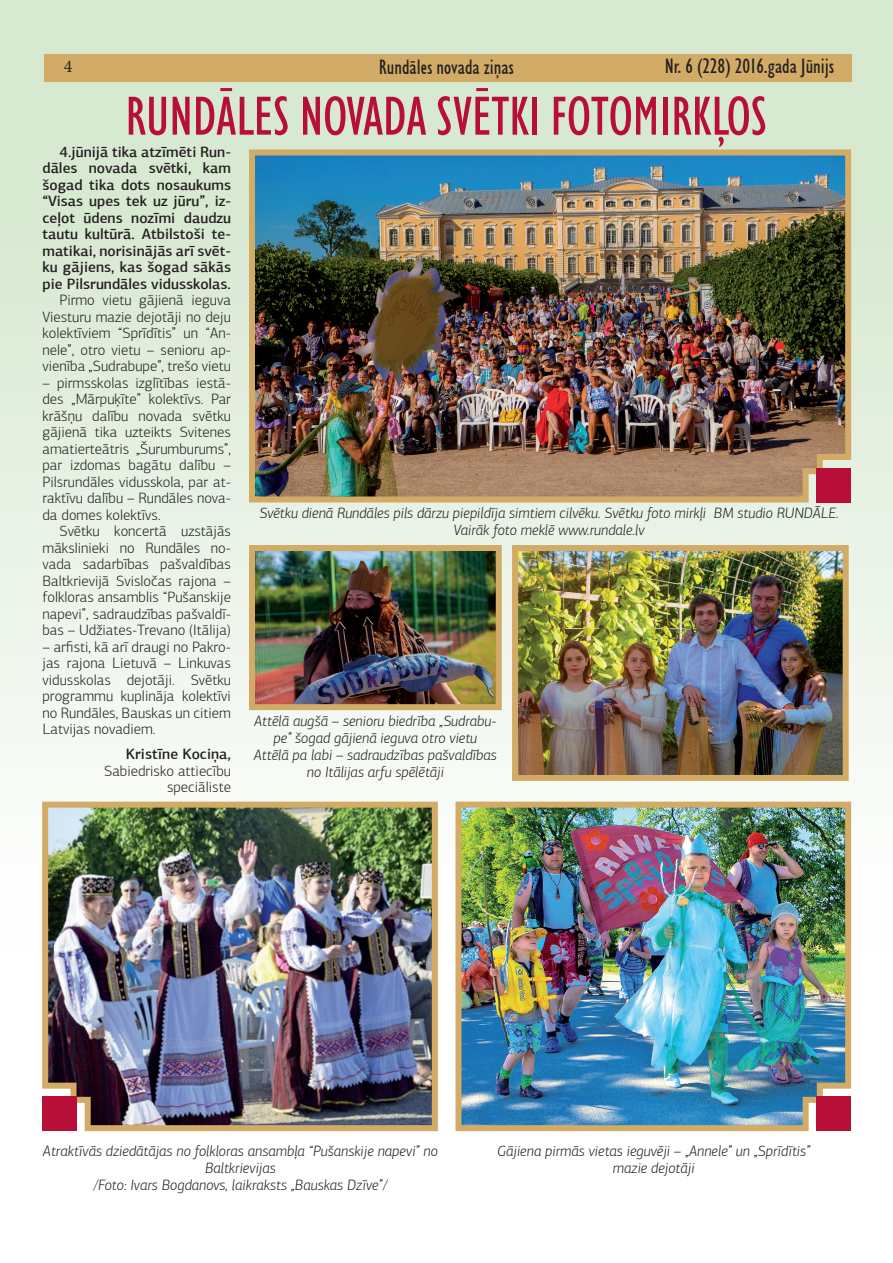
<style>
.page{position:relative;width:893px;height:1263px;background:#fff}
.page>*{position:absolute;margin:0;border:0;box-sizing:border-box;transform-origin:0 0}
.t1{font:condensed 55.5px "Humanist 521 TL";letter-spacing:-.01em;color:#b80f39}
.t2{font:condensed 21px "Humanist 521 TL";color:#231f20}
.t3{font:18px "Minion Pro";color:#231f20}
.t4{font:300 15px/16.5px "PF Agora Sans Pro";color:#231f20;text-align:justify}
.t5{font:italic 300 15px/17px "PF Agora Sans Pro";color:#231f20;text-align:center}
.t6{font:500 15px/16.5px "PF Agora Sans Pro";color:#231f20;text-align:justify}
</style>
<div class="page">
<div style="left:0;top:0;width:893px;height:947px;background:linear-gradient(to bottom,#d1e5ca,#fefefe)"></div>
<div style="left:44px;top:54px;width:807px;height:27px;background:#d2ab66"></div>
<img style="left:246px;top:146px;width:608px;height:359px">
<div style="left:816px;top:468px;width:34px;height:34px;background:#b80f39"></div>
<img style="left:519px;top:552px;width:323px;height:222px">
<div style="left:512px;top:545px;width:337px;height:236px;border:6px solid #d2ab66"></div>
<img style="left:256px;top:552px;width:239px;height:151px">
<div style="left:249px;top:545px;width:253px;height:165px;border:6px solid #d2ab66"></div>
<img style="left:452px;top:799px;width:402px;height:333px">
<div style="left:816px;top:1096px;width:35px;height:35px;background:#b80f39"></div>
<img style="left:39px;top:799px;width:402px;height:333px">
<div style="left:42px;top:1096px;width:35px;height:35px;background:#b80f39"></div>
<p class="t3" style="left:64px;top:54px;width:10px">4</p>
<h2 class="t2" style="left:379px;top:55px;width:137px">Rundāles novada ziņas</h2>
<h2 class="t2" style="left:665px;top:54px;width:171px">Nr. 6 (228) 2016.gada Jūnijs</h2>
<h1 class="t1" style="left:125px;top:84px;width:644px">RUNDĀLES NOVADA SVĒTKI FOTOMIRKĻOS</h1>
<p class="t6" style="left:43px;top:143px;width:190px;text-indent:17px">4.jūnijā tika atzīmēti Run&shy;dāles novada svētki, kam šogad tika dots nosaukums “Visas upes tek uz jūru”, iz&shy;ceļot ūdens nozīmi daudzu tautu kultūrā. Atbilstoši te&shy;matikai, norisinājās arī svēt&shy;ku gājiens, kas šogad sākās pie Pilsrundāles vidusskolas.</p>
<p class="t4" style="left:43px;top:292px;width:190px;text-indent:17px">Pirmo vietu gājienā ieguva Viesturu mazie dejotāji no deju kolektīviem “Sprīdītis” un “An&shy;nele”, otro vietu – senioru ap&shy;vienība „Sudrabupe”, trešo vietu</p>
<p class="t4" style="left:43px;top:375px;width:190px">– pirmsskolas izglītības iestā&shy;des „Mārpuķīte” kolektīvs. Par krāšņu dalību novada svētku gājienā tika uzteikts Svitenes amatierteātris „Šurumburums”, par izdomas bagātu dalību – Pilsrundāles vidusskola, par at&shy;raktīvu dalību – Rundāles nova&shy;da domes kolektīvs.</p>
<p class="t4" style="left:43px;top:523px;width:190px;text-indent:17px">Svētku koncertā uzstājās mākslinieki no Rundāles no&shy;vada sadarbības pašvaldības Baltkrievijā Svisločas rajona – folkloras ansamblis “Pušanskije napevi”, sadraudzības pašvaldī&shy;bas – Udžiates-Trevano (Itālija)</p>
<p class="t4" style="left:43px;top:639px;width:190px">– arfisti, kā arī draugi no Pakro&shy;jas rajona Lietuvā – Linkuvas vidusskolas dejotāji. Svētku programmu kuplināja kolektīvi no Rundāles, Bauskas un citiem Latvijas novadiem.</p>
<p class="t6" style="left:126px;top:746px;width:107px">Kristīne Kociņa,</p>
<p class="t4" style="left:104px;top:763px;width:128px;text-align:right">Sabiedrisko attiecību speciāliste</p>
<p class="t5" style="left:259px;top:505px;width:581px">Svētku dienā Rundāles pils dārzu piepildīja simtiem cilvēku. Svētku foto mirkļi BM studio RUNDĀLE.<br>Vairāk foto meklē www.rundale.lv</p>
<p class="t5" style="left:254px;top:712px;width:245px">Attēlā augšā – senioru biedrība „Sudrabu&shy;pe” šogad gājienā ieguva otro vietu<br>Attēlā pa labi – sadraudzības pašvaldības no Itālijas arfu spēlētāji</p>
<p class="t5" style="left:43px;top:1142px;width:396px">Atraktīvās dziedātājas no folkloras ansambļa “Pušanskije napevi” no<br>Baltkrievijas<br>/Foto: Ivars Bogdanovs, laikraksts „Bauskas Dzīve”/</p>
<p class="t5" style="left:497px;top:1142px;width:314px">Gājiena pirmās vietas ieguvēji – „Annele” un „Sprīdītis” mazie dejotāji</p>
</div>
